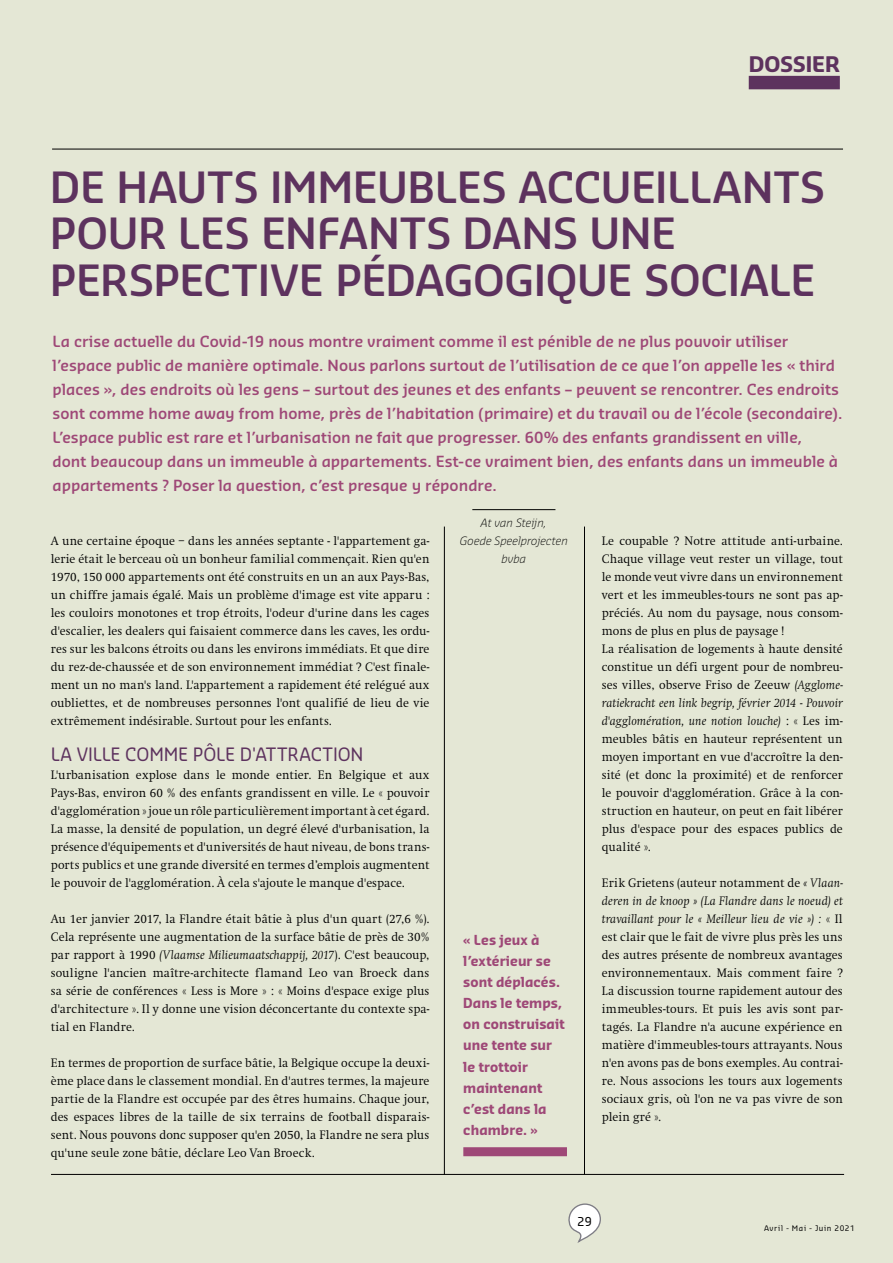
<style>
.page{position:relative;width:893px;height:1263px;background:#e4e7d5}
.page>*{position:absolute;margin:0;border:0;box-sizing:border-box;transform-origin:0 0}
.t1{font:600 42px/46.5px "Sansa Pro";letter-spacing:-.01em;color:#5d325e}
.t2{font:700 21px "Sansa Pro";letter-spacing:-.01em;color:#5d325e}
.t3{font:18px "Sansa Pro";letter-spacing:-.005em;color:#5d325e;scale:.96 1}
.t4{font:600 15px/24px "Sansa Pro";letter-spacing:.005em;color:#9e4877}
.t5{font:700 13.5px/21px "Sansa Pro";letter-spacing:.01em;color:#9e4877;scale:.95 1}
.t6{font:300 12.75px/18px "Swift";letter-spacing:.005em;color:#000;text-align:justify;scale:.96 1}
.t7{font:12px "Sansa Pro";color:#000}
.t8{font:italic 300 11.25px/18px "Sansa Pro";letter-spacing:.01em;color:#000;text-align:center}
.t9{font:7.5px "Sansa Pro";letter-spacing:.075em;color:#000}
.s1{font-style:italic}
</style>
<div class="page">
<div style="left:749px;top:76px;width:91px;height:13px;background:#5d325e"></div>
<svg style="left:568px;top:1203px;width:33px;height:40px"></svg>
<hr style="left:52px;top:149px;width:791px;height:1px;background:#000">
<hr style="left:472px;top:509px;width:83px;height:1px;background:#000">
<hr style="left:584px;top:527px;width:1px;height:647px;background:#000">
<hr style="left:444px;top:527px;width:1px;height:648px;background:#000">
<hr style="left:51px;top:1174px;width:793px;height:1px;background:#000">
<div style="left:463px;top:1147px;width:104px;height:9px;background:#9e4877"></div>
<h2 class="t2" style="left:749px;top:50px;width:93px">DOSSIER</h2>
<h1 class="t1" style="left:50px;top:164px;width:777px">DE HAUTS IMMEUBLES ACCUEILLANTS<br>POUR LES ENFANTS DANS UNE<br>PERSPECTIVE PÉDAGOGIQUE SOCIALE</h1>
<p class="t4" style="left:53px;top:329px;width:791px">La crise actuelle du Covid-19 nous montre vraiment comme il est pénible de ne plus pouvoir utiliser l’espace public de manière optimale. Nous parlons surtout de l’utilisation de ce que l’on appelle les « third places », des endroits où les gens – surtout des jeunes et des enfants – peuvent se rencontrer. Ces endroits sont comme home away from home, près de l’habitation (primaire) et du travail ou de l’école (secondaire).<br>L’espace public est rare et l’urbanisation ne fait que progresser. 60% des enfants grandissent en ville,<br>dont beaucoup dans un immeuble à appartements. Est-ce vraiment bien, des enfants dans un immeuble à appartements ? Poser la question, c’est presque y répondre.</p>
<p class="t6" style="left:51px;top:532px;width:396px">A une certaine époque – dans les années septante - l'appartement ga&shy;lerie était le berceau où un bonheur familial commençait. Rien qu'en 1970, 150 000 appartements ont été construits en un an aux Pays-Bas, un chiffre jamais égalé. Mais un problème d'image est vite apparu : les couloirs monotones et trop étroits, l'odeur d'urine dans les cages d'escalier, les dealers qui faisaient commerce dans les caves, les ordu&shy;res sur les balcons étroits ou dans les environs immédiats. Et que dire du rez-de-chaussée et de son environnement immédiat ? C'est finale&shy;ment un no man's land. L'appartement a rapidement été relégué aux oubliettes, et de nombreuses personnes l'ont qualifié de lieu de vie extrêmement indésirable. Surtout pour les enfants.</p>
<h3 class="t3" style="left:51px;top:742px;width:327px">LA VILLE COMME PÔLE D'ATTRACTION</h3>
<p class="t6" style="left:51px;top:766px;width:396px">L'urbanisation explose dans le monde entier. En Belgique et aux Pays-Bas, environ 60 % des enfants grandissent en ville. Le « pouvoir d'agglomération » joue un rôle particulièrement important à cet égard.<br>La masse, la densité de population, un degré élevé d'urbanisation, la présence d'équipements et d'universités de haut niveau, de bons trans&shy;ports publics et une grande diversité en termes d’emplois augmentent le pouvoir de l'agglomération. À cela s'ajoute le manque d'espace.</p>
<p class="t6" style="left:51px;top:910px;width:396px">Au 1er janvier 2017, la Flandre était bâtie à plus d'un quart (27,6 %).<br>Cela représente une augmentation de la surface bâtie de près de 30% par rapport à 1990 <span class="s1">(Vlaamse Milieumaatschappij, 2017</span>). C'est beaucoup, souligne l'ancien maître-architecte flamand Leo van Broeck dans sa série de conférences « Less is More » : « Moins d'espace exige plus d'architecture ». Il y donne une vision déconcertante du contexte spa&shy;tial en Flandre.</p>
<p class="t6" style="left:51px;top:1054px;width:396px">En termes de proportion de surface bâtie, la Belgique occupe la deuxi&shy;ème place dans le classement mondial. En d'autres termes, la majeure partie de la Flandre est occupée par des êtres humains. Chaque jour, des espaces libres de la taille de six terrains de football disparais&shy;sent. Nous pouvons donc supposer qu'en 2050, la Flandre ne sera plus qu'une seule zone bâtie, déclare Leo Van Broeck.</p>
<p class="t8" style="left:460px;top:514px;width:109px">At van Steijn,<br>Goede Speelprojecten bvba</p>
<p class="t5" style="left:463px;top:930px;width:108px">« Les jeux à l’extérieur se sont déplacés.<br>Dans le temps, on construisait une tente sur le trottoir maintenant c’est dans la chambre. »</p>
<p class="t6" style="left:602px;top:532px;width:253px;text-align:left">Le coupable ? Notre attitude anti-urbaine.<br>Chaque village veut rester un village, tout le monde veut vivre dans un environnement vert et les immeubles-tours ne sont pas ap&shy;préciés. Au nom du paysage, nous consom&shy;mons de plus en plus de paysage !<br>La réalisation de logements à haute densité constitue un défi urgent pour de nombreu&shy;ses villes, observe Friso de Zeeuw <span class="s1">(Agglome&shy;ratiekracht een link begrip, février 2014 - Pouvoir d'agglomération, une notion louche)</span> : « Les im&shy;meubles bâtis en hauteur représentent un moyen important en vue d'accroître la den&shy;sité (et donc la proximité) et de renforcer le pouvoir d'agglomération. Grâce à la con&shy;struction en hauteur, on peut en fait libérer plus d'espace pour des espaces publics de qualité ».</p>
<p class="t6" style="left:602px;top:874px;width:253px">Erik Grietens (auteur notamment de <span class="s1">« Vlaan&shy;deren in de knoop » (La Flandre dans le noeud) et travaillant pour le « Meilleur lieu de vie ») :</span> « Il est clair que le fait de vivre plus près les uns des autres présente de nombreux avantages environnementaux. Mais comment faire ?<br>La discussion tourne rapidement autour des immeubles-tours. Et puis les avis sont par&shy;tagés. La Flandre n'a aucune expérience en matière d'immeubles-tours attrayants. Nous n'en avons pas de bons exemples. Au contrai&shy;re. Nous associons les tours aux logements sociaux gris, où l'on ne va pas vivre de son plein gré ».</p>
<p class="t7" style="left:577px;top:1213px;width:16px">29</p>
<p class="t9" style="left:764px;top:1223px;width:92px">Avril - Mai - Juin 2021</p>
</div>
